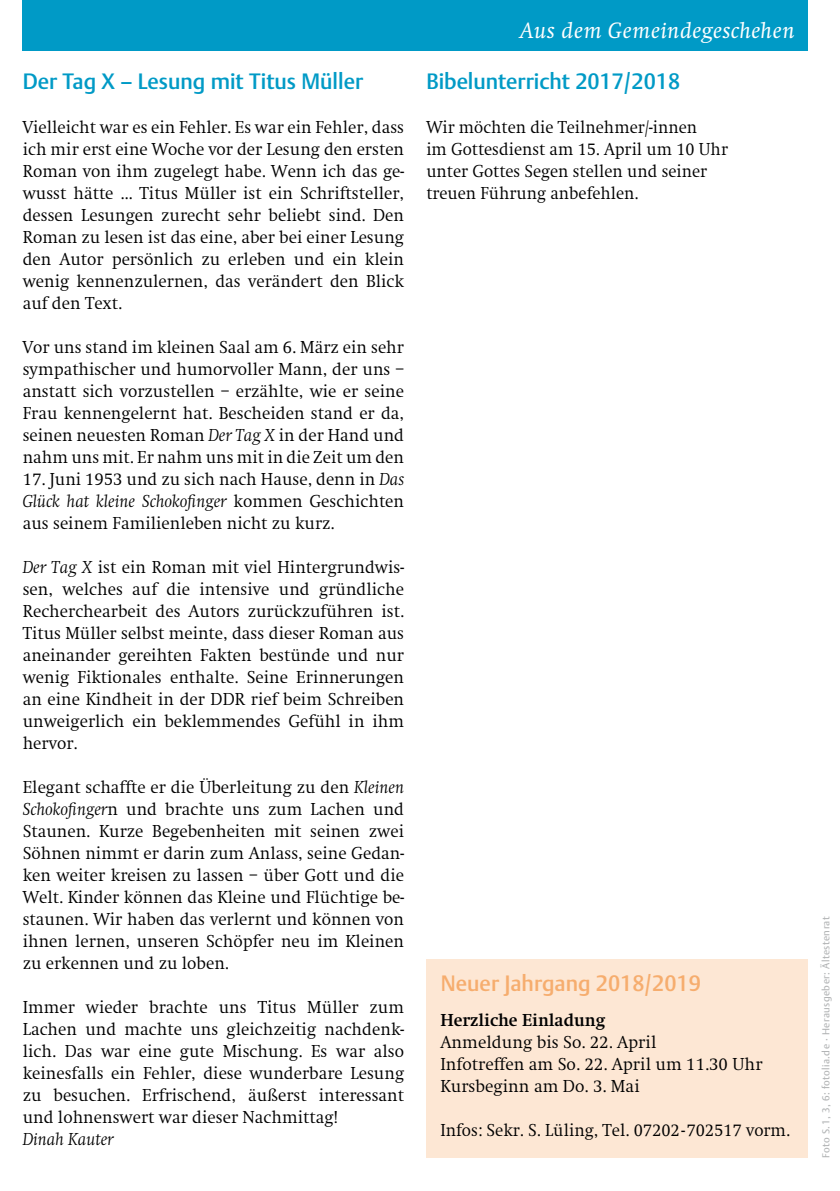
<style>
.page{position:relative;width:840px;height:1191px;background:#fff}
.page>*{position:absolute;margin:0;border:0;box-sizing:border-box;transform-origin:0 0}
.t1{font:italic 23px "Swift EF";letter-spacing:.025em;color:#fff}
.t2{font:500 22px "DTL Argo TOT";color:#009ac6}
.t3{font:500 22px "DTL Argo TOT";color:#f6ad6e}
.t4{font:300 18px/22px "Swift EF";color:#000;text-align:justify;scale:.96 1}
.t5{font:300 18px/22px "Swift EF";color:#000;scale:.94 1}
.t6{font:300 18px/22px "Swift EF";color:#000}
.t7{font:300 18px "Swift EF";color:#000;scale:.95 1}
.t8{font:700 18px "Swift EF";color:#000}
.t9{font:italic 300 18px "Swift EF";color:#000;scale:.96 1}
.t10{font:10px "DTL Argo TOT";letter-spacing:.04em;color:#b1b3b4}
.s1{font-style:italic}
</style>
<div class="page">
<div style="left:23px;top:0;width:784px;height:51px;background:#009ac6"></div>
<div style="left:426px;top:959px;width:381px;height:199px;background:#fde7d4"></div>
<p class="t1" style="left:520px;top:18px;width:276px">Aus dem Gemeindegeschehen</p>
<p class="t2" style="left:23px;top:68px;width:342px">Der Tag X – Lesung mit Titus Müller</p>
<p class="t2" style="left:426px;top:68px;width:255px">Bibelunterricht 2017/2018</p>
<p class="t5" style="left:426px;top:116px;width:322px">Wir möchten die Teilnehmer/-innen<br>im Gottesdienst am 15. April um 10 Uhr unter Gottes Segen stellen und seiner treuen Führung anbefehlen.</p>
<p class="t4" style="left:23px;top:116px;width:398px">Vielleicht war es ein Fehler. Es war ein Fehler, dass ich mir erst eine Woche vor der Lesung den ersten Roman von ihm zugelegt habe. Wenn ich das ge&shy;wusst hätte … Titus Müller ist ein Schriftsteller, dessen Lesungen zurecht sehr beliebt sind. Den Roman zu lesen ist das eine, aber bei einer Lesung den Autor persönlich zu erleben und ein klein wenig kennenzulernen, das verändert den Blick auf den Text.</p>
<p class="t4" style="left:23px;top:336px;width:398px">Vor uns stand im kleinen Saal am 6. März ein sehr sympathischer und humorvoller Mann, der uns – anstatt sich vorzustellen – erzählte, wie er seine Frau kennengelernt hat. Bescheiden stand er da, seinen neuesten Roman <span class="s1">Der Tag X</span> in der Hand und nahm uns mit. Er nahm uns mit in die Zeit um den</p>
<p class="t4" style="left:23px;top:468px;width:398px">17. Juni 1953 und zu sich nach Hause, denn in <span class="s1">Das Glück hat kleine Schokofinger</span> kommen Geschichten aus seinem Familienleben nicht zu kurz.</p>
<p class="t4" style="left:23px;top:556px;width:398px"><span class="s1">Der Tag X</span> ist ein Roman mit viel Hintergrundwis&shy;sen, welches auf die intensive und gründliche Recherchearbeit des Autors zurückzuführen ist.<br>Titus Müller selbst meinte, dass dieser Roman aus aneinander gereihten Fakten bestünde und nur wenig Fiktionales enthalte. Seine Erinnerungen an eine Kindheit in der DDR rief beim Schreiben unweigerlich ein beklemmendes Gefühl in ihm hervor.</p>
<p class="t4" style="left:23px;top:776px;width:398px">Elegant schaffte er die Überleitung zu den <span class="s1">Kleinen Schokofinger</span>n und brachte uns zum Lachen und Staunen. Kurze Begebenheiten mit seinen zwei Söhnen nimmt er darin zum Anlass, seine Gedan&shy;ken weiter kreisen zu lassen – über Gott und die Welt. Kinder können das Kleine und Flüchtige be&shy;staunen. Wir haben das verlernt und können von ihnen lernen, unseren Schöpfer neu im Kleinen zu erkennen und zu loben.</p>
<p class="t4" style="left:23px;top:996px;width:398px">Immer wieder brachte uns Titus Müller zum Lachen und machte uns gleichzeitig nachdenk&shy;lich. Das war eine gute Mischung. Es war also keinesfalls ein Fehler, diese wunderbare Lesung zu besuchen. Erfrischend, äußerst interessant und lohnenswert war dieser Nachmittag!</p>
<p class="t9" style="left:23px;top:1129px;width:96px">Dinah Kauter</p>
<p class="t3" style="left:440px;top:970px;width:261px">Neuer Jahrgang 2018/2019</p>
<p class="t8" style="left:440px;top:1010px;width:166px">Herzliche Einladung</p>
<p class="t6" style="left:440px;top:1031px;width:323px">Anmeldung bis So. 22. April<br>Infotreffen am So. 22. April um 11.30 Uhr<br>Kursbeginn am Do. 3. Mai</p>
<p class="t7" style="left:440px;top:1120px;width:369px">Infos: Sekr. S. Lüling, Tel. 07202-702517 vorm.</p>
<p class="t10" style="left:819px;top:1158px;width:243px;rotate:-90deg">Foto S.1, 3, 6: fotolia.de · Herausgeber: Ältestenrat</p>
</div>
